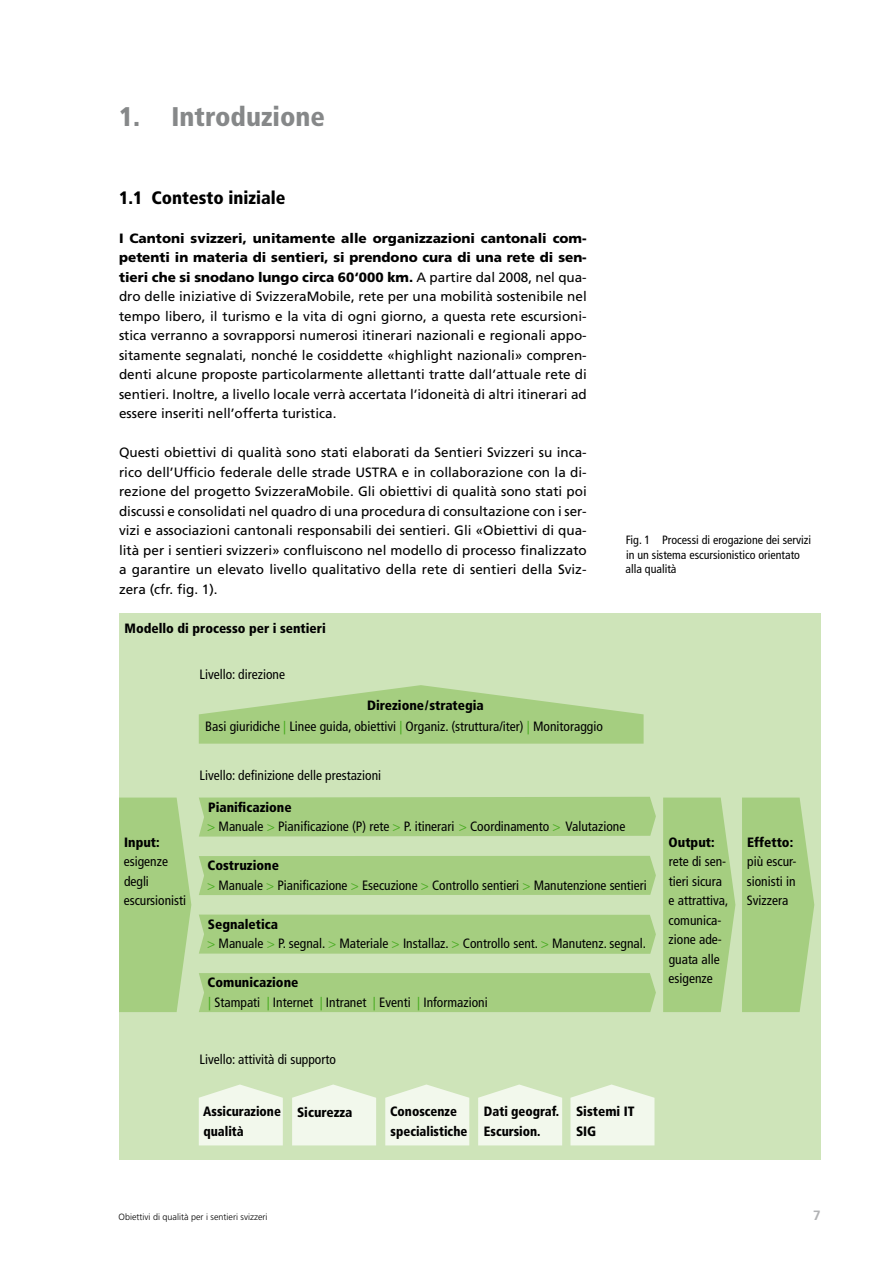
<style>
.page{position:relative;width:893px;height:1263px;background:#fff}
.page>*{position:absolute;margin:0;border:0;box-sizing:border-box;transform-origin:0 0}
.t1{font:900 condensed 27px "Frutiger LT Std";color:#868889}
.t2{font:900 condensed 18px "Frutiger LT Std";color:#000}
.t3{font:13.5px/19.5px "Frutiger LT Std";color:#000;text-align:justify}
.t4{font:condensed 13.5px/19.5px "Frutiger LT Std";color:#000}
.t5{font:900 condensed 13.5px/19.5px "Frutiger LT Std";color:#000}
.t6{font:900 condensed 13.5px/19.5px "Frutiger LT Std";color:#000;scale:.95 1}
.t7{font:condensed 12px/14.4px "Frutiger LT Std";color:#000}
.t8{font:300 9px "Frutiger LT Std";color:#000}
.s1{font-weight:900}
.s2{color:#4bac23}
</style>
<div class="page">
<hr style="left:0;top:842px;width:1px;height:421px;background:#4bac23">
<div style="left:119px;top:613px;width:702px;height:546px;background:#cee4b9"></div>
<svg style="left:119px;top:797px;width:72px;height:215px"></svg>
<svg style="left:199px;top:685px;width:445px;height:59px"></svg>
<div style="left:199px;top:797px;width:457px;height:39px;background:#a5ce80"></div>
<div style="left:199px;top:856px;width:457px;height:39px;background:#a5ce80"></div>
<div style="left:199px;top:914px;width:457px;height:40px;background:#a5ce80"></div>
<div style="left:199px;top:973px;width:457px;height:39px;background:#a5ce80"></div>
<svg style="left:742px;top:797px;width:72px;height:215px"></svg>
<svg style="left:663px;top:797px;width:72px;height:215px"></svg>
<svg style="left:570px;top:1084px;width:84px;height:61px"></svg>
<svg style="left:478px;top:1084px;width:84px;height:61px"></svg>
<svg style="left:199px;top:1084px;width:84px;height:61px"></svg>
<svg style="left:292px;top:1084px;width:84px;height:61px"></svg>
<svg style="left:385px;top:1084px;width:84px;height:61px"></svg>
<h1 class="t1" style="left:119px;top:101px;width:208px">1. Introduzione</h1>
<h2 class="t2" style="left:119px;top:187px;width:168px">1.1 Contesto iniziale</h2>
<p class="t3" style="left:119px;top:228px;width:469px"><span class="s1">I Cantoni svizzeri, unitamente alle organizzazioni cantonali com&shy;petenti in materia di sentieri, si prendono cura di una rete di sen&shy;tieri che si snodano lungo circa 60‘000 km.</span> A partire dal 2008, nel qua&shy;dro delle iniziative di SvizzeraMobile, rete per una mobilità sostenibile nel tempo libero, il turismo e la vita di ogni giorno, a questa rete escursioni&shy;stica verranno a sovrapporsi numerosi itinerari nazionali e regionali appo&shy;sitamente segnalati, nonché le cosiddette «highlight nazionali» compren&shy;denti alcune proposte particolarmente allettanti tratte dall’attuale rete di sentieri. Inoltre, a livello locale verrà accertata l’idoneità di altri itinerari ad essere inseriti nell’offerta turistica.</p>
<p class="t3" style="left:119px;top:443px;width:469px">Questi obiettivi di qualità sono stati elaborati da Sentieri Svizzeri su inca&shy;rico dell’Ufficio federale delle strade USTRA e in collaborazione con la di&shy;rezione del progetto SvizzeraMobile. Gli obiettivi di qualità sono stati poi discussi e consolidati nel quadro di una procedura di consultazione con i ser&shy;vizi e associazioni cantonali responsabili dei sentieri. Gli «Obiettivi di qua&shy;lità per i sentieri svizzeri» confluiscono nel modello di processo finalizzato a garantire un elevato livello qualitativo della rete di sentieri della Sviz&shy;zera (cfr. fig. 1).</p>
<p class="t5" style="left:125px;top:618px;width:203px">Modello di processo per i sentieri</p>
<p class="t4" style="left:200px;top:665px;width:87px">Livello: direzione</p>
<p class="t5" style="left:367px;top:696px;width:118px">Direzione/strategia</p>
<p class="t4" style="left:205px;top:717px;width:399px">Basi giuridiche <span class="s2">|</span> Linee guida, obiettivi <span class="s2">|</span> Organiz. (struttura/iter) <span class="s2">|</span> Monitoraggio</p>
<p class="t4" style="left:200px;top:766px;width:183px">Livello: definizione delle prestazioni</p>
<p class="t7" style="left:626px;top:533px;width:187px">Fig. 1 Processi di erogazione dei servizi in un sistema escursionistico orientato alla qualità</p>
<p class="t5" style="left:124px;top:832px;width:37px">Input:</p>
<p class="t4" style="left:124px;top:852px;width:64px">esigenze degli escursionisti</p>
<p class="t4" style="left:207px;top:798px;width:420px"><span class="s1">Pianificazione<br></span><span class="s2">&gt;</span> Manuale <span class="s2">&gt;</span> Pianificazione (P) rete <span class="s2">&gt;</span> P. itinerari <span class="s2">&gt;</span> Coordinamento <span class="s2">&gt;</span> Valutazione</p>
<p class="t4" style="left:207px;top:856px;width:441px"><span class="s1">Costruzione<br></span><span class="s2">&gt;</span> Manuale <span class="s2">&gt;</span> Pianificazione <span class="s2">&gt;</span> Esecuzione <span class="s2">&gt;</span> Controllo sentieri <span class="s2">&gt;</span> Manutenzione sentieri</p>
<p class="t4" style="left:207px;top:915px;width:440px"><span class="s1">Segnaletica<br></span><span class="s2">&gt;</span> Manuale <span class="s2">&gt;</span> P. segnal. <span class="s2">&gt;</span> Materiale <span class="s2">&gt;</span> Installaz. <span class="s2">&gt;</span> Controllo sent. <span class="s2">&gt;</span> Manutenz. segnal.</p>
<p class="t4" style="left:208px;top:973px;width:282px"><span class="s1">Comunicazione<br></span><span class="s2">|</span> Stampati <span class="s2">|</span> Internet <span class="s2">|</span> Intranet <span class="s2">|</span> Eventi <span class="s2">|</span> Informazioni</p>
<p class="t4" style="left:200px;top:1049px;width:138px">Livello: attività di supporto</p>
<p class="t6" style="left:203px;top:1102px;width:83px">Assicurazione qualità</p>
<p class="t5" style="left:297px;top:1102px;width:57px">Sicurezza</p>
<p class="t6" style="left:390px;top:1102px;width:83px">Conoscenze specialistiche</p>
<p class="t6" style="left:484px;top:1102px;width:81px">Dati geograf.<br>Escursion.</p>
<p class="t5" style="left:576px;top:1101px;width:60px">Sistemi IT<br>SIG</p>
<p class="t5" style="left:669px;top:832px;width:48px">Output:</p>
<p class="t4" style="left:668px;top:852px;width:61px">rete di sen&shy;tieri sicura e attrattiva, comunica&shy;zione ade&shy;guata alle esigenze</p>
<p class="t5" style="left:747px;top:832px;width:48px">Effetto:</p>
<p class="t4" style="left:747px;top:852px;width:51px;text-align:justify">più escur&shy;sionisti in Svizzera</p>
<p class="t8" style="left:119px;top:1212px;width:150px">Obiettivi di qualità per i sentieri svizzeri</p>
</div>
